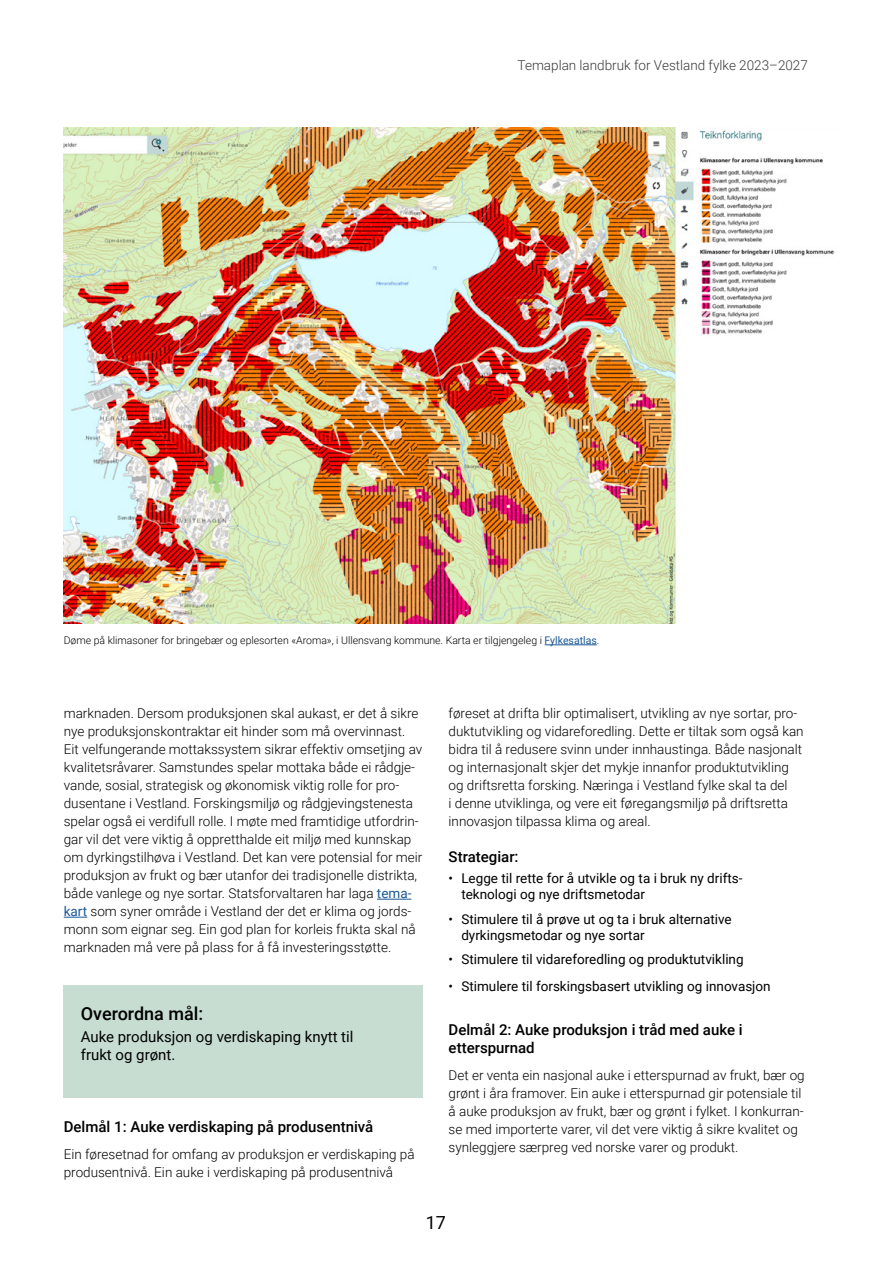
<style>
.page{position:relative;width:893px;height:1263px;background:#fff}
.page>*{position:absolute;margin:0;border:0;box-sizing:border-box;transform-origin:0 0}
.Overordna_mål{font:500 18px "Roboto";color:#000}
.t1{font:18px "Roboto";color:#000}
.Delmål{font:500 15px/18px "Roboto";color:#000}
.Måltekst{font:15px/18px "Roboto";color:#000}
.Strategiar{font:500 15px "Roboto";color:#000}
.Text{font:300 13.5px/18px "Roboto";color:#000}
.t2{font:13.5px/16.2px "Roboto";color:#000}
.t3{font:300 13.5px "Roboto";color:#383937}
.Figurtext{font:300 10.5px "Roboto";color:#000}
.s1{font-weight:400;color:#1b5899}
</style>
<div class="page">
<hr style="left:377px;top:899px;width:34px;height:1px;background:#1b5899">
<svg style="left:64px;top:917px;width:23px;height:1px"></svg>
<div style="left:64px;top:985px;width:359px;height:112px;background:#c7ddd2"></div>
<img style="left:64px;top:128px;width:770px;height:495px">
<hr style="left:545px;top:644px;width:52px;height:1px;background:#1b5899">
<p class="t3" style="left:518px;top:56px;width:292px">Temaplan landbruk for Vestland fylke 2023–2027</p>
<p class="Figurtext" style="left:64px;top:633px;width:537px">Døme på klimasoner for bringebær og eplesorten «Aroma», i Ullensvang kommune. Karta er tilgjengeleg i <span class="s1">Fylkesatlas</span>.</p>
<p class="Text" style="left:64px;top:704px;width:360px">marknaden. Dersom produksjonen skal aukast, er det å sikre nye produksjonskontraktar eit hinder som må overvinnast.<br>Eit velfungerande mottakssystem sikrar effektiv omsetjing av kvalitetsråvarer. Samstundes spelar mottaka både ei rådgje&shy;vande, sosial, strategisk og økonomisk viktig rolle for pro&shy;dusentane i Vestland. Forskingsmiljø og rådgjevingstenesta spelar også ei verdifull rolle. I møte med framtidige utfordrin&shy;gar vil det vere viktig å oppretthalde eit miljø med kunnskap om dyrkingstilhøva i Vestland. Det kan vere potensial for meir produksjon av frukt og bær utanfor dei tradisjonelle distrikta, både vanlege og nye sortar. Statsforvaltaren har laga <span class="s1">tema&shy;kart</span> som syner område i Vestland der det er klima og jords&shy;monn som eignar seg. Ein god plan for korleis frukta skal nå marknaden må vere på plass for å få investeringsstøtte.</p>
<p class="Overordna_mål" style="left:81px;top:1000px;width:124px">Overordna mål:</p>
<p class="Måltekst" style="left:81px;top:1027px;width:274px">Auke produksjon og verdiskaping knytt til frukt og grønt.</p>
<p class="Delmål" style="left:64px;top:1117px;width:311px">Delmål 1: Auke verdiskaping på produsentnivå</p>
<p class="Text" style="left:64px;top:1144px;width:352px">Ein føresetnad for omfang av produksjon er verdiskaping på produsentnivå. Ein auke i verdiskaping på produsentnivå</p>
<p class="Text" style="left:449px;top:704px;width:357px">føreset at drifta blir optimalisert, utvikling av nye sortar, pro&shy;duktutvikling og vidareforedling. Dette er tiltak som også kan bidra til å redusere svinn under innhaustinga. Både nasjonalt og internasjonalt skjer det mykje innanfor produktutvikling og driftsretta forsking. Næringa i Vestland fylke skal ta del<br>i denne utviklinga, og vere eit føregangsmiljø på driftsretta innovasjon tilpassa klima og areal.</p>
<p class="Strategiar" style="left:449px;top:846px;width:71px">Strategiar:</p>
<p class="t2" style="left:461px;top:869px;width:283px;text-indent:-13px">• Legge til rette for å utvikle og ta i bruk ny drifts&shy;teknologi og nye driftsmetodar</p>
<p class="t2" style="left:461px;top:910px;width:272px;text-indent:-13px">• Stimulere til å prøve ut og ta i bruk alternative dyrkingsmetodar og nye sortar</p>
<p class="t2" style="left:449px;top:951px;width:297px">• Stimulere til vidareforedling og produktutvikling</p>
<p class="t2" style="left:449px;top:977px;width:324px">• Stimulere til forskingsbasert utvikling og innovasjon</p>
<p class="Delmål" style="left:449px;top:1020px;width:296px">Delmål 2: Auke produksjon i tråd med auke i etterspurnad</p>
<p class="Text" style="left:449px;top:1066px;width:358px">Det er venta ein nasjonal auke i etterspurnad av frukt, bær og grønt i åra framover. Ein auke i etterspurnad gir potensiale til å auke produksjon av frukt, bær og grønt i fylket. I konkurran&shy;se med importerte varer, vil det vere viktig å sikre kvalitet og synleggjere særpreg ved norske varer og produkt.</p>
<h1 class="t1" style="left:426px;top:1209px;width:22px">17</h1>
</div>
